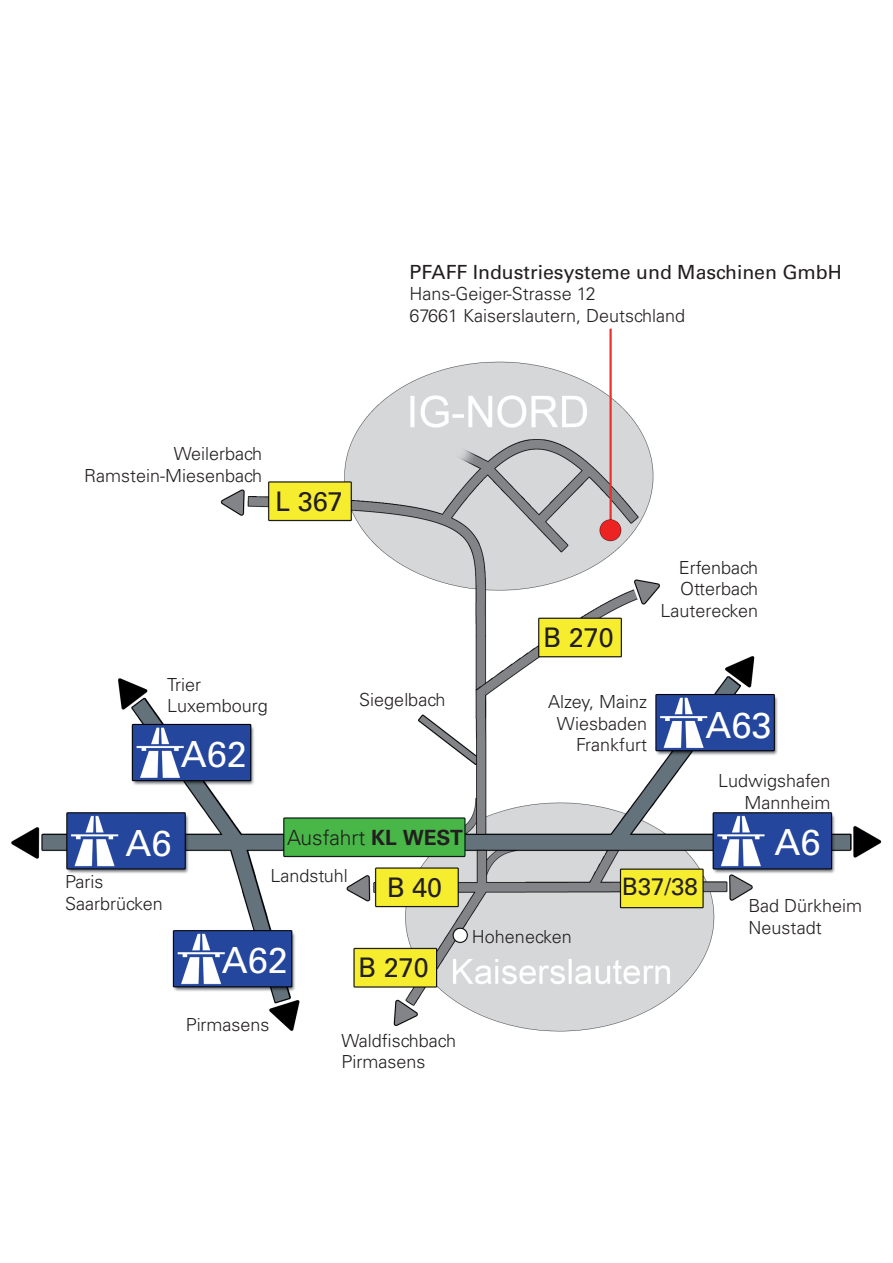
<style>
.page{position:relative;width:893px;height:1263px;background:#fff}
.page>*{position:absolute;margin:0;border:0;box-sizing:border-box;transform-origin:0 0}
.t1{font:36px "Univers";color:#fff}
.t2{font:27px "Univers";color:#231f20}
.t3{font:24px "Univers";color:#231f20}
.t4{font:300 21px "Univers";color:#231f20}
.t5{font:19.5px "Univers";color:#231f20}
.t6{font:300 18px/21.6px "Univers";color:#231f20}
.s1{font-weight:700}
</style>
<div class="page">
<img style="left:11px;top:328px;width:871px;height:704px">
<p class="t5" style="left:410px;top:260px;width:434px">PFAFF Industriesysteme und Maschinen GmbH</p>
<p class="t6" style="left:410px;top:283px;width:277px">Hans-Geiger-Strasse 12<br>67661 Kaiserslautern, Deutschland</p>
<p class="t6" style="left:84px;top:443px;width:179px;text-align:right">Weilerbach<br>Ramstein-Miesenbach</p>
<h2 class="t2" style="left:275px;top:485px;width:69px">L 367</h2>
<p class="t6" style="left:167px;top:673px;width:102px">Trier<br>Luxembourg</p>
<h1 class="t1" style="left:181px;top:732px;width:68px">A62</h1>
<p class="t6" style="left:359px;top:689px;width:88px">Siegelbach</p>
<h2 class="t2" style="left:543px;top:621px;width:72px">B 270</h2>
<p class="t6" style="left:661px;top:556px;width:99px;text-align:right">Erfenbach<br>Otterbach<br>Lauterecken</p>
<p class="t6" style="left:548px;top:691px;width:100px;text-align:right">Alzey, Mainz<br>Wiesbaden<br>Frankfurt</p>
<h1 class="t1" style="left:706px;top:703px;width:68px">A63</h1>
<p class="t6" style="left:718px;top:770px;width:114px;text-align:right">Ludwigshafen<br>Mannheim</p>
<h1 class="t1" style="left:125px;top:821px;width:48px">A6</h1>
<h1 class="t1" style="left:775px;top:821px;width:48px">A6</h1>
<p class="t4" style="left:287px;top:824px;width:177px">Ausfahrt <span class="s1">KL WEST</span></p>
<p class="t6" style="left:65px;top:871px;width:99px">Paris<br>Saarbrücken</p>
<p class="t6" style="left:270px;top:864px;width:79px">Landstuhl</p>
<h1 class="t1" style="left:222px;top:939px;width:68px">A62</h1>
<h2 class="t2" style="left:387px;top:872px;width:57px">B 40</h2>
<h3 class="t3" style="left:622px;top:872px;width:78px">B37/38</h3>
<h2 class="t2" style="left:358px;top:951px;width:72px">B 270</h2>
<p class="t6" style="left:472px;top:926px;width:101px">Hohenecken</p>
<p class="t6" style="left:186px;top:1014px;width:85px">Pirmasens</p>
<p class="t6" style="left:342px;top:1029px;width:116px">Waldfischbach<br>Pirmasens</p>
<p class="t6" style="left:748px;top:895px;width:115px">Bad Dürkheim<br>Neustadt</p>
</div>
